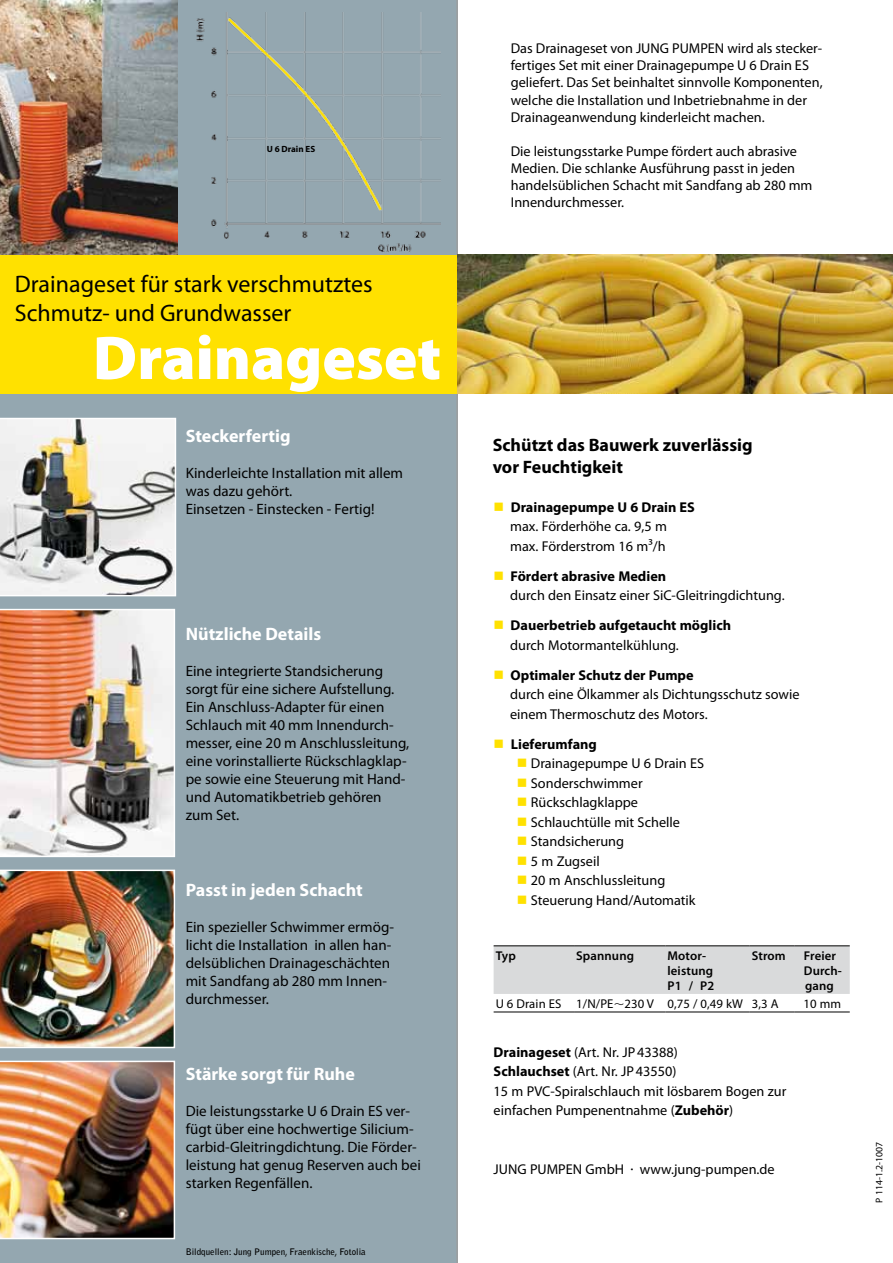
<style>
.page{position:relative;width:893px;height:1263px;background:#fff}
.page>*{position:absolute;margin:0;border:0;box-sizing:border-box;transform-origin:0 0}
.t1{font:900 62.25px "Myriad Pro";color:#fff}
.t2{font:24px/28.8px "Myriad Pro";color:#000}
.t3{font:700 18px "Myriad Pro";color:#fff}
.t4{font:700 18px/21.6px "Myriad Pro";color:#000}
.t5{font:15px/18px "Myriad Pro";color:#000}
.t6{font:14.25px/19.5px "Myriad Pro";color:#000}
.t7{font:700 14.25px/19.5px "Myriad Pro";color:#000}
.t8{font:600 12.75px/15px "Myriad Pro";letter-spacing:.01em;color:#000}
.t9{font:12.75px "Myriad Pro";letter-spacing:.01em;color:#000}
.t10{font:9.75px "Myriad Pro";color:#000}
.t11{font:700 9px "Bell Gothic Std";color:#000}
.t12{font:700 9px "Myriad Pro";color:#000}
.s1{color:#ffe100}
.s2{font-weight:700}
.s3{font-weight:400}
</style>
<div class="page">
<div style="left:0;top:0;width:458px;height:1263px;background:#94a7b0"></div>
<div style="left:178px;top:0;width:259px;height:255px;background:#94a7b0"></div>
<img style="left:0;top:0;width:178px;height:255px">
<div style="left:0;top:255px;width:457px;height:139px;background:#ffe100"></div>
<svg style="left:0;top:418px;width:176px;height:178px"></svg>
<img style="left:0;top:870px;width:175px;height:178px">
<img style="left:0;top:1061px;width:175px;height:178px">
<img style="left:0;top:609px;width:175px;height:248px">
<img style="left:457px;top:255px;width:436px;height:139px">
<div style="left:494px;top:946px;width:356px;height:48px;background:#d9dadb"></div>
<hr style="left:494px;top:945px;width:80px;height:1px;background:#000">
<hr style="left:574px;top:945px;width:91px;height:1px;background:#000">
<hr style="left:665px;top:945px;width:85px;height:1px;background:#000">
<hr style="left:750px;top:945px;width:45px;height:1px;background:#000">
<hr style="left:795px;top:945px;width:55px;height:1px;background:#000">
<hr style="left:494px;top:1012px;width:80px;height:1px;background:#000">
<hr style="left:574px;top:1012px;width:91px;height:1px;background:#000">
<hr style="left:665px;top:1012px;width:85px;height:1px;background:#000">
<hr style="left:750px;top:1012px;width:45px;height:1px;background:#000">
<hr style="left:795px;top:1012px;width:55px;height:1px;background:#000">
<img style="left:195px;top:12px;width:246px;height:241px">
<p class="t12" style="left:267px;top:143px;width:50px">U 6 Drain ES</p>
<h2 class="t2" style="left:15px;top:269px;width:359px">Drainageset für stark verschmutztes<br>Schmutz- und Grundwasser</h2>
<h1 class="t1" style="left:93px;top:316px;width:350px">Drainageset</h1>
<p class="t3" style="left:186px;top:424px;width:106px">Steckerfertig</p>
<p class="t5" style="left:186px;top:464px;width:219px">Kinderleichte Installation mit allem was dazu gehört.<br>Einsetzen - Einstecken - Fertig!</p>
<p class="t3" style="left:186px;top:622px;width:137px">Nützliche Details</p>
<p class="t5" style="left:186px;top:662px;width:225px">Eine integrierte Standsicherung sorgt für eine sichere Aufstellung.<br>Ein Anschluss-Adapter für einen<br>Schlauch mit 40 mm Innendurch&shy;messer, eine 20 m Anschlussleitung, eine vorinstallierte Rückschlagklap&shy;pe sowie eine Steuerung mit Hand&shy;und Automatikbetrieb gehören zum Set.</p>
<p class="t3" style="left:186px;top:878px;width:178px">Passt in jeden Schacht</p>
<p class="t5" style="left:186px;top:918px;width:210px">Ein spezieller Schwimmer ermög&shy;licht die Installation in allen han&shy;delsüblichen Drainageschächten mit Sandfang ab 280 mm Innen&shy;durchmesser.</p>
<p class="t3" style="left:186px;top:1062px;width:171px">Stärke sorgt für Ruhe</p>
<p class="t5" style="left:186px;top:1101px;width:237px">Die leistungsstarke U 6 Drain ES ver&shy;fügt über eine hochwertige Silicium&shy;carbid-Gleitringdichtung. Die Förder&shy;leistung hat genug Reserven auch bei starken Regenfällen.</p>
<p class="t11" style="left:186px;top:1246px;width:182px">Bildquellen: Jung Pumpen, Fraenkische, Fotolia</p>
<p class="t6" style="left:511px;top:40px;width:313px;line-height:17.1px">Das Drainageset von JUNG PUMPEN wird als stecker&shy;fertiges Set mit einer Drainagepumpe U 6 Drain ES geliefert. Das Set beinhaltet sinnvolle Komponenten, welche die Installation und Inbetriebnahme in der Drainageanwendung kinderleicht machen.</p>
<p class="t6" style="left:511px;top:142px;width:303px;line-height:17.1px">Die leistungsstarke Pumpe fördert auch abrasive Medien. Die schlanke Ausführung passt in jeden handelsüblichen Schacht mit Sandfang ab 280 mm Innendurchmesser.</p>
<p class="t4" style="left:493px;top:434px;width:262px">Schützt das Bauwerk zuverlässig vor Feuchtigkeit</p>
<p class="t6" style="left:510px;top:497px;width:186px;text-indent:-17px"><span class="s1">■</span> <span class="s2">Drainagepumpe U 6 Drain ES </span>max. Förderhöhe ca. 9,5 m max. Förderstrom 16 m3/h</p>
<p class="t6" style="left:510px;top:566px;width:276px;text-indent:-17px"><span class="s1">■</span> <span class="s2">Fördert abrasive Medien<br></span>durch den Einsatz einer SiC-Gleitringdichtung.</p>
<p class="t7" style="left:510px;top:615px;width:223px;text-indent:-17px"><span class="s1">■</span> Dauerbetrieb aufgetaucht möglich <span class="s3">durch Motormantelkühlung.</span></p>
<p class="t6" style="left:510px;top:665px;width:291px;text-indent:-17px"><span class="s1">■</span> <span class="s2">Optimaler Schutz der Pumpe<br></span>durch eine Ölkammer als Dichtungsschutz sowie einem Thermoschutz des Motors.</p>
<p class="t7" style="left:494px;top:734px;width:105px"><span class="s1">■</span> Lieferumfang</p>
<p class="t6" style="left:517px;top:753px;width:189px"><span class="s1">■</span> Drainagepumpe U 6 Drain ES</p>
<p class="t6" style="left:517px;top:773px;width:127px"><span class="s1">■</span> Sonderschwimmer</p>
<p class="t6" style="left:517px;top:792px;width:123px"><span class="s1">■</span> Rückschlagklappe</p>
<p class="t6" style="left:517px;top:812px;width:165px"><span class="s1">■</span> Schlauchtülle mit Schelle</p>
<p class="t6" style="left:517px;top:831px;width:109px"><span class="s1">■</span> Standsicherung</p>
<p class="t6" style="left:517px;top:851px;width:84px"><span class="s1">■</span> 5 m Zugseil</p>
<p class="t6" style="left:517px;top:870px;width:150px"><span class="s1">■</span> 20 m Anschlussleitung</p>
<p class="t6" style="left:517px;top:890px;width:180px"><span class="s1">■</span> Steuerung Hand/Automatik</p>
<p class="t8" style="left:496px;top:947px;width:22px">Typ</p>
<p class="t8" style="left:576px;top:947px;width:59px">Spannung</p>
<p class="t8" style="left:667px;top:947px;width:48px">Motor&shy;leistung<br>P1 / P2</p>
<p class="t8" style="left:752px;top:947px;width:35px">Strom</p>
<p class="t8" style="left:804px;top:947px;width:40px">Freier<br>Durch&shy;gang</p>
<p class="t9" style="left:496px;top:995px;width:284px">U 6 Drain ES 1/N/PE 230 V 0,75 / 0,49 kW 3,3 A</p>
<p class="t9" style="left:803px;top:995px;width:39px">10 mm</p>
<p class="t6" style="left:494px;top:1042px;width:294px"><span class="s2">Drainageset</span> (Art. Nr. JP43388)<br><span class="s2">Schlauchset</span> (Art. Nr. JP43550)<br>15 m PVC-Spiralschlauch mit lösbarem Bogen zur einfachen Pumpenentnahme (<span class="s2">Zubehör</span>)</p>
<p class="t6" style="left:494px;top:1159px;width:283px">JUNG PUMPEN GmbH <span class="s2">.</span> www.jung-pumpen.de</p>
<p class="t10" style="left:873px;top:1203px;width:62px;rotate:-90deg">P 114-1.2-1007</p>
</div>
